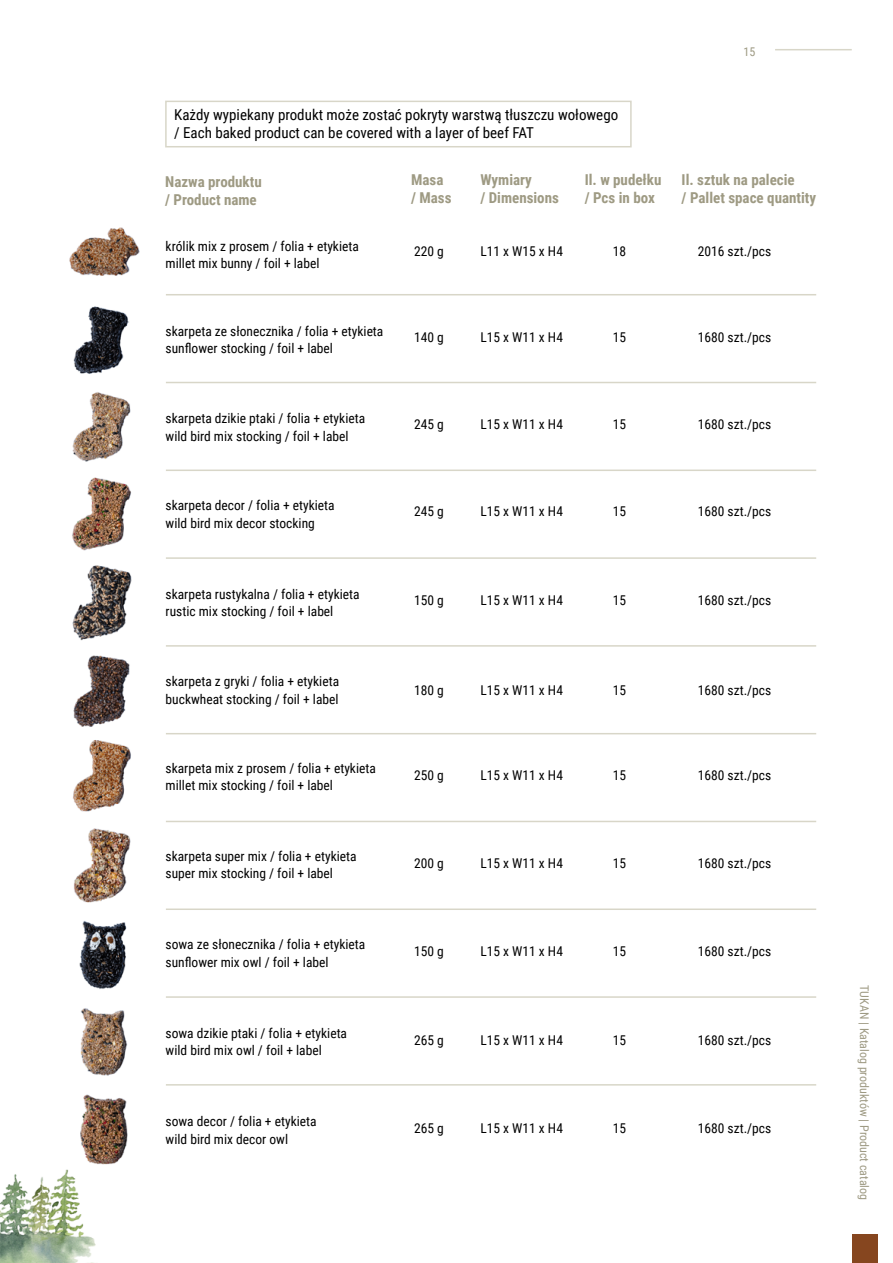
<style>
.page{position:relative;width:893px;height:1263px;background:#fff}
.page>*{position:absolute;margin:0;border:0;box-sizing:border-box;transform-origin:0 0}
.t1{font:700 15px/18px "Roboto Condensed";color:#9e9a83}
.t2{font:15px/18px "Roboto Condensed";color:#000}
.t3{font:13.5px/17.4px "Roboto Condensed";color:#000}
.t4{font:12px "Roboto Condensed";color:#9e9a83}
</style>
<div class="page">
<div style="left:852px;top:1234px;width:25px;height:29px;background:#86461f"></div>
<hr style="left:775px;top:49px;width:77px;height:1px;background:#d8d6c8">
<img style="left:0;top:1169px;width:96px;height:94px">
<hr style="left:166px;top:469px;width:650px;height:2px;background:#d8d6c8">
<hr style="left:166px;top:733px;width:650px;height:1px;background:#d8d6c8">
<hr style="left:166px;top:382px;width:650px;height:1px;background:#d8d6c8">
<hr style="left:166px;top:645px;width:650px;height:2px;background:#d8d6c8">
<hr style="left:166px;top:821px;width:650px;height:1px;background:#d8d6c8">
<hr style="left:166px;top:908px;width:650px;height:2px;background:#d8d6c8">
<hr style="left:166px;top:996px;width:650px;height:2px;background:#d8d6c8">
<hr style="left:166px;top:1084px;width:650px;height:1px;background:#d8d6c8">
<hr style="left:166px;top:294px;width:650px;height:1px;background:#d8d6c8">
<hr style="left:166px;top:557px;width:650px;height:2px;background:#d8d6c8">
<div style="left:165px;top:101px;width:467px;height:46px;border:2px solid #d8d6c8"></div>
<img style="left:69px;top:227px;width:71px;height:49px">
<img style="left:73px;top:306px;width:56px;height:68px">
<img style="left:72px;top:392px;width:59px;height:70px">
<img style="left:72px;top:477px;width:59px;height:74px">
<img style="left:72px;top:565px;width:60px;height:76px">
<img style="left:73px;top:655px;width:57px;height:72px">
<img style="left:73px;top:740px;width:58px;height:72px">
<img style="left:74px;top:828px;width:57px;height:75px">
<img style="left:79px;top:921px;width:48px;height:68px">
<img style="left:80px;top:1008px;width:48px;height:68px">
<img style="left:76px;top:1094px;width:52px;height:80px">
<p class="t2" style="left:174px;top:105px;width:446px">Każdy wypiekany produkt może zostać pokryty warstwą tłuszczu wołowego / Each baked product can be covered with a layer of beef FAT</p>
<p class="t4" style="left:743px;top:43px;width:13px">15</p>
<p class="t1" style="left:165px;top:172px;width:98px">Nazwa produktu / Product name</p>
<p class="t3" style="left:166px;top:237px;width:195px">królik mix z prosem / folia + etykieta millet mix bunny / foil + label</p>
<p class="t3" style="left:166px;top:322px;width:219px">skarpeta ze słonecznika / folia + etykieta sunflower stocking / foil + label</p>
<p class="t3" style="left:166px;top:409px;width:201px">skarpeta dzikie ptaki / folia + etykieta wild bird mix stocking / foil + label</p>
<p class="t3" style="left:166px;top:496px;width:171px">skarpeta decor / folia + etykieta wild bird mix decor stocking</p>
<p class="t3" style="left:166px;top:585px;width:196px">skarpeta rustykalna / folia + etykieta rustic mix stocking / foil + label</p>
<p class="t3" style="left:166px;top:672px;width:175px">skarpeta z gryki / folia + etykieta buckwheat stocking / foil + label</p>
<p class="t3" style="left:166px;top:759px;width:212px">skarpeta mix z prosem / folia + etykieta millet mix stocking / foil + label</p>
<p class="t3" style="left:166px;top:847px;width:193px">skarpeta super mix / folia + etykieta super mix stocking / foil + label</p>
<p class="t3" style="left:166px;top:935px;width:201px">sowa ze słonecznika / folia + etykieta sunflower mix owl / foil + label</p>
<p class="t3" style="left:166px;top:1024px;width:183px">sowa dzikie ptaki / folia + etykieta wild bird mix owl / foil + label</p>
<p class="t3" style="left:166px;top:1112px;width:153px">sowa decor / folia + etykieta wild bird mix decor owl</p>
<p class="t1" style="left:411px;top:170px;width:42px">Masa / Mass</p>
<p class="t1" style="left:480px;top:170px;width:80px">Wymiary<br>/ Dimensions</p>
<p class="t1" style="left:585px;top:170px;width:78px">Il. w pudełku / Pcs in box</p>
<p class="t1" style="left:682px;top:170px;width:136px">Il. sztuk na palecie<br>/ Pallet space quantity</p>
<p class="t3" style="left:414px;top:242px;width:31px">220 g</p>
<p class="t3" style="left:480px;top:242px;width:84px">L11 x W15 x H4</p>
<p class="t3" style="left:613px;top:242px;width:15px">18</p>
<p class="t3" style="left:698px;top:242px;width:75px">2016 szt./pcs</p>
<p class="t3" style="left:414px;top:328px;width:31px">140 g</p>
<p class="t3" style="left:480px;top:328px;width:84px">L15 x W11 x H4</p>
<p class="t3" style="left:613px;top:328px;width:15px">15</p>
<p class="t3" style="left:698px;top:328px;width:75px">1680 szt./pcs</p>
<p class="t3" style="left:414px;top:415px;width:31px">245 g</p>
<p class="t3" style="left:480px;top:415px;width:84px">L15 x W11 x H4</p>
<p class="t3" style="left:613px;top:415px;width:15px">15</p>
<p class="t3" style="left:698px;top:415px;width:75px">1680 szt./pcs</p>
<p class="t3" style="left:414px;top:502px;width:31px">245 g</p>
<p class="t3" style="left:480px;top:502px;width:84px">L15 x W11 x H4</p>
<p class="t3" style="left:613px;top:502px;width:15px">15</p>
<p class="t3" style="left:698px;top:502px;width:75px">1680 szt./pcs</p>
<p class="t3" style="left:414px;top:591px;width:31px">150 g</p>
<p class="t3" style="left:480px;top:591px;width:84px">L15 x W11 x H4</p>
<p class="t3" style="left:613px;top:591px;width:15px">15</p>
<p class="t3" style="left:698px;top:591px;width:75px">1680 szt./pcs</p>
<p class="t3" style="left:414px;top:681px;width:31px">180 g</p>
<p class="t3" style="left:480px;top:681px;width:84px">L15 x W11 x H4</p>
<p class="t3" style="left:613px;top:681px;width:15px">15</p>
<p class="t3" style="left:698px;top:681px;width:75px">1680 szt./pcs</p>
<p class="t3" style="left:414px;top:766px;width:31px">250 g</p>
<p class="t3" style="left:480px;top:766px;width:84px">L15 x W11 x H4</p>
<p class="t3" style="left:613px;top:766px;width:15px">15</p>
<p class="t3" style="left:698px;top:766px;width:75px">1680 szt./pcs</p>
<p class="t3" style="left:414px;top:854px;width:31px">200 g</p>
<p class="t3" style="left:480px;top:854px;width:84px">L15 x W11 x H4</p>
<p class="t3" style="left:613px;top:854px;width:15px">15</p>
<p class="t3" style="left:698px;top:854px;width:75px">1680 szt./pcs</p>
<p class="t3" style="left:414px;top:942px;width:31px">150 g</p>
<p class="t3" style="left:480px;top:942px;width:84px">L15 x W11 x H4</p>
<p class="t3" style="left:613px;top:942px;width:15px">15</p>
<p class="t3" style="left:698px;top:942px;width:75px">1680 szt./pcs</p>
<p class="t3" style="left:414px;top:1031px;width:31px">265 g</p>
<p class="t3" style="left:480px;top:1031px;width:84px">L15 x W11 x H4</p>
<p class="t3" style="left:613px;top:1031px;width:15px">15</p>
<p class="t3" style="left:698px;top:1031px;width:75px">1680 szt./pcs</p>
<p class="t3" style="left:414px;top:1119px;width:31px">265 g</p>
<p class="t3" style="left:480px;top:1119px;width:84px">L15 x W11 x H4</p>
<p class="t3" style="left:613px;top:1119px;width:15px">15</p>
<p class="t3" style="left:698px;top:1119px;width:75px">1680 szt./pcs</p>
<p class="t4" style="left:873px;top:985px;width:216px;rotate:90deg">TUKAN | Katalog produktów | Product catalog</p>
</div>
